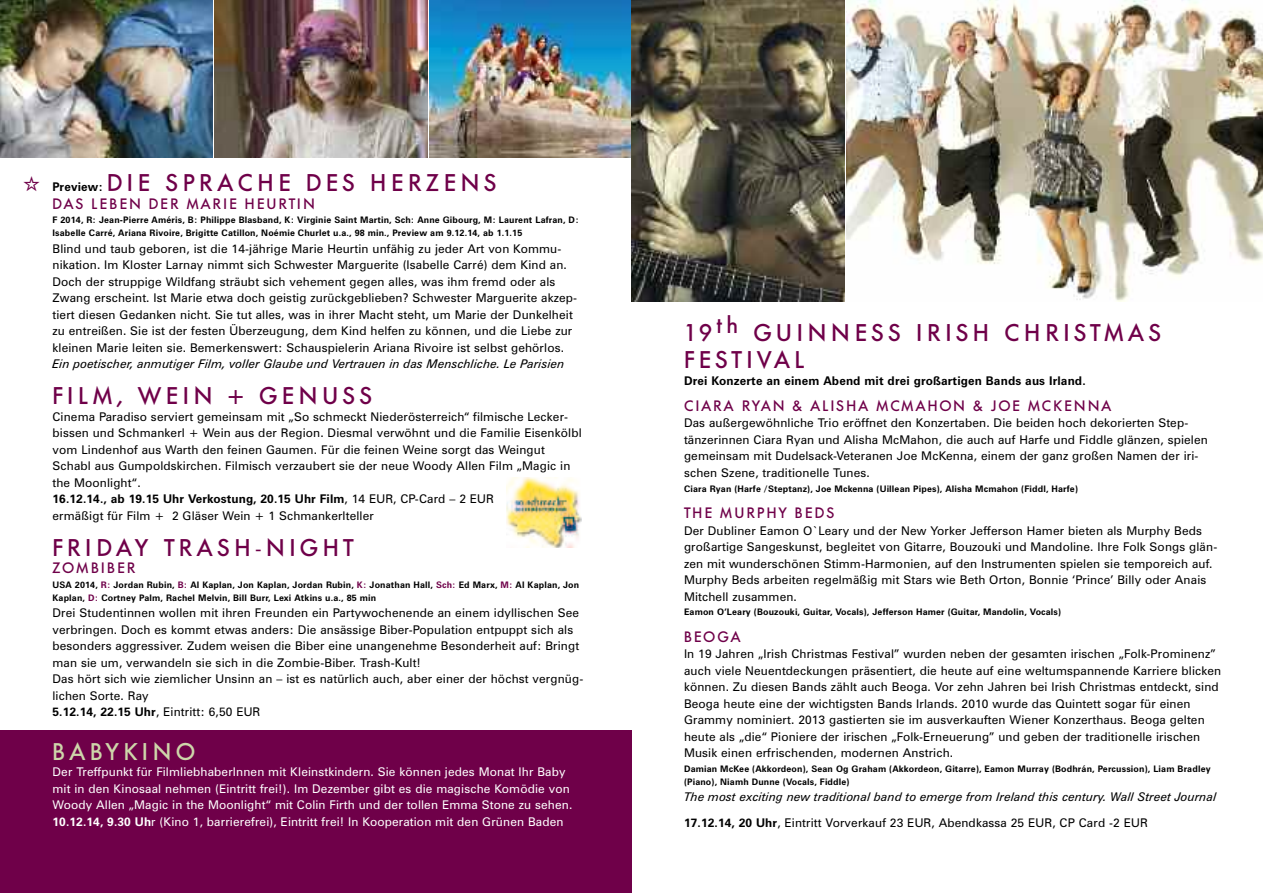
<style>
.page{position:relative;width:1263px;height:893px;background:#fff}
.page>*{position:absolute;margin:0;border:0;box-sizing:border-box;transform-origin:0 0}
.t1{font:500 24px/27px "Futura BQ";letter-spacing:.17em;color:#6f0049}
.t2{font:500 24px "Futura BQ";letter-spacing:.19em;color:#6f0049}
.t3{font:500 24px "Futura BQ";letter-spacing:.17em;color:#ced6aa}
.t4{font:500 15px "Futura BQ";letter-spacing:.135em;color:#6f0049}
.t5{font:500 15px "Futura BQ";letter-spacing:.115em;color:#6f0049}
.t6{font:12px/16.5px "Zurich BT";letter-spacing:.01em;color:#000}
.t7{font:12px/16.5px "Zurich BT";letter-spacing:.01em;color:#fff}
.t8{font:italic 12px/25.5px "Zurich BT";color:#000}
.t9{font:700 12px "Zurich BT";letter-spacing:.01em;color:#000}
.t10{font:700 9px/12.8px "Zurich BT";letter-spacing:.015em;color:#000}
.s1{font-family:"Zurich BT";font-weight:700;font-size:12px;color:#000}
.s2{font-weight:700}
.s3{color:#6f0049}
.s4{font-weight:700;font-style:normal}
.s5{font-style:normal}
</style>
<div class="page">
<div style="left:0;top:730px;width:631px;height:163px;background:#6f0049"></div>
<img style="left:0;top:0;width:213px;height:157px">
<img style="left:215px;top:0;width:212px;height:157px">
<img style="left:429px;top:0;width:202px;height:157px">
<img style="left:631px;top:0;width:213px;height:302px">
<img style="left:846px;top:0;width:417px;height:302px">
<img style="left:506px;top:477px;width:75px;height:71px">
<h1 class="t2" style="left:53px;top:170px;width:446px"><span class="s1">Preview:</span> DIE SPRACHE DES HERZENS</h1>
<p class="t4" style="left:53px;top:195px;width:264px">DAS LEBEN DER MARIE HEURTIN</p>
<p class="t10" style="left:53px;top:215px;width:528px">F 2014, R: Jean-Pierre Améris, B: Philippe Blasband, K: Virginie Saint Martin, Sch: Anne Gibourg, M: Laurent Lafran, D:<br>Isabelle Carré, Ariana Rivoire, Brigitte Catillon, Noémie Churlet u.a., 98 min., Preview am 9.12.14, ab 1.1.15</p>
<p class="t6" style="left:53px;top:241px;width:526px">Blind und taub geboren, ist die 14-jährige Marie Heurtin unfähig zu jeder Art von Kommu&shy;nikation. Im Kloster Larnay nimmt sich Schwester Marguerite (Isabelle Carré) dem Kind an.<br>Doch der struppige Wildfang sträubt sich vehement gegen alles, was ihm fremd oder als Zwang erscheint. Ist Marie etwa doch geistig zurückgeblieben? Schwester Marguerite akzep&shy;tiert diesen Gedanken nicht. Sie tut alles, was in ihrer Macht steht, um Marie der Dunkelheit zu entreißen. Sie ist der festen Überzeugung, dem Kind helfen zu können, und die Liebe zur kleinen Marie leiten sie. Bemerkenswert: Schauspielerin Ariana Rivoire ist selbst gehörlos.</p>
<p class="t8" style="left:53px;top:352px;width:514px">Ein poetischer, anmutiger Film, voller Glaube und Vertrauen in das Menschliche. Le Parisien</p>
<h1 class="t2" style="left:53px;top:382px;width:321px">FILM, WEIN + GENUSS</h1>
<p class="t6" style="left:53px;top:409px;width:531px">Cinema Paradiso serviert gemeinsam mit „So schmeckt Niederösterreich“ filmische Lecker&shy;bissen und Schmankerl + Wein aus der Region. Diesmal verwöhnt und die Familie Eisenkölbl vom Lindenhof aus Warth den feinen Gaumen. Für die feinen Weine sorgt das Weingut Schabl aus Gumpoldskirchen. Filmisch verzaubert sie der neue Woody Allen Film „Magic in the Moonlight“.<br><span class="s2">16.12.14., ab 19.15 Uhr Verkostung, 20.15 Uhr Film</span>, 14 EUR, CP-Card – 2 EUR<br>ermäßigt für Film + 2 Gläser Wein + 1 Schmankerlteller</p>
<h1 class="t1" style="left:53px;top:534px;width:303px">FRIDAY TRASH-NIGHT</h1>
<p class="t4" style="left:53px;top:559px;width:85px">ZOMBIBER</p>
<p class="t10" style="left:53px;top:579px;width:528px">USA 2014, <span class="s3">R:</span> Jordan Rubin, <span class="s3">B:</span> Al Kaplan, Jon Kaplan, Jordan Rubin, <span class="s3">K:</span> Jonathan Hall, <span class="s3">Sch:</span> Ed Marx, <span class="s3">M:</span> Al Kaplan, Jon<br>Kaplan, <span class="s3">D:</span> Cortney Palm, Rachel Melvin, Bill Burr, Lexi Atkins u.a., 85 min</p>
<p class="t6" style="left:52px;top:606px;width:532px">Drei Studentinnen wollen mit ihren Freunden ein Partywochenende an einem idyllischen See verbringen. Doch es kommt etwas anders: Die ansässige Biber-Population entpuppt sich als besonders aggressiver. Zudem weisen die Biber eine unangenehme Besonderheit auf: Bringt man sie um, verwandeln sie sich in die Zombie-Biber. Trash-Kult!<br>Das hört sich wie ziemlicher Unsinn an – ist es natürlich auch, aber einer der höchst vergnüg&shy;lichen Sorte. Ray<br><span class="s2">5.12.14, 22.15 Uhr</span>, Eintritt: 6,50 EUR</p>
<h1 class="t3" style="left:53px;top:738px;width:145px">BABYKINO</h1>
<p class="t7" style="left:52px;top:765px;width:521px">Der Treffpunkt für FilmliebhaberInnen mit Kleinstkindern. Sie können jedes Monat Ihr Baby mit in den Kinosaal nehmen (Eintritt frei!). Im Dezember gibt es die magische Komödie von Woody Allen „Magic in the Moonlight“ mit Colin Firth und der tollen Emma Stone zu sehen.<br><span class="s2">10.12.14, 9.30 Uh</span>r (Kino 1, barrierefrei), Eintritt frei! In Kooperation mit den Grünen Baden</p>
<h1 class="t1" style="left:684px;top:319px;width:479px">19th GUINNESS IRISH CHRISTMAS<br>FESTIVAL</h1>
<p class="t9" style="left:684px;top:376px;width:403px">Drei Konzerte an einem Abend mit drei großartigen Bands aus Irland.</p>
<p class="t5" style="left:684px;top:397px;width:429px">CIARA RYAN &amp; ALISHA MCMAHON &amp; JOE MCKENNA</p>
<p class="t6" style="left:684px;top:416px;width:525px">Das außergewöhnliche Trio eröffnet den Konzertaben. Die beiden hoch dekorierten Step&shy;tänzerinnen Ciara Ryan und Alisha McMahon, die auch auf Harfe und Fiddle glänzen, spielen gemeinsam mit Dudelsack-Veteranen Joe McKenna, einem der ganz großen Namen der iri&shy;schen Szene, traditionelle Tunes.</p>
<p class="t10" style="left:684px;top:483px;width:395px">Ciara Ryan (Harfe /Steptanz), Joe Mckenna (Uillean Pipes), Alisha Mcmahon (Fiddl, Harfe)</p>
<p class="t4" style="left:684px;top:504px;width:152px">THE MURPHY BEDS</p>
<p class="t6" style="left:684px;top:523px;width:535px">Der Dubliner Eamon O`Leary und der New Yorker Jefferson Hamer bieten als Murphy Beds großartige Sangeskunst, begleitet von Gitarre, Bouzouki und Mandoline. Ihre Folk Songs glän&shy;zen mit wunderschönen Stimm-Harmonien, auf den Instrumenten spielen sie temporeich auf.<br>Murphy Beds arbeiten regelmäßig mit Stars wie Beth Orton, Bonnie ‘Prince’ Billy oder Anais Mitchell zusammen.</p>
<p class="t10" style="left:684px;top:607px;width:379px">Eamon O’Leary (Bouzouki, Guitar, Vocals), Jefferson Hamer (Guitar, Mandolin, Vocals)</p>
<p class="t5" style="left:684px;top:628px;width:59px">BEOGA</p>
<p class="t6" style="left:684px;top:647px;width:539px">In 19 Jahren „Irish Christmas Festival” wurden neben der gesamten irischen „Folk-Prominenz” auch viele Neuentdeckungen präsentiert, die heute auf eine weltumspannende Karriere blicken können. Zu diesen Bands zählt auch Beoga. Vor zehn Jahren bei Irish Christmas entdeckt, sind Beoga heute eine der wichtigsten Bands Irlands. 2010 wurde das Quintett sogar für einen Grammy nominiert. 2013 gastierten sie im ausverkauften Wiener Konzerthaus. Beoga gelten heute als „die“ Pioniere der irischen „Folk-Erneuerung” und geben der traditionelle irischen Musik einen erfrischenden, modernen Anstrich.</p>
<p class="t10" style="left:684px;top:763px;width:528px">Damian McKee (Akkordeon), Sean Og Graham (Akkordeon, Gitarre), Eamon Murray (Bodhrán, Percussion), Liam Bradley (Piano), Niamh Dunne (Vocals, Fiddle)</p>
<p class="t8" style="left:684px;top:785px;width:534px">The most exciting new traditional band to emerge from Ireland this century. Wall Street Journal<br><span class="s4">17.12.14, 20 Uhr</span><span class="s5">, Eintritt Vorverkauf 23 EUR, Abendkassa 25 EUR, CP Card -2 EUR</span></p>
</div>
